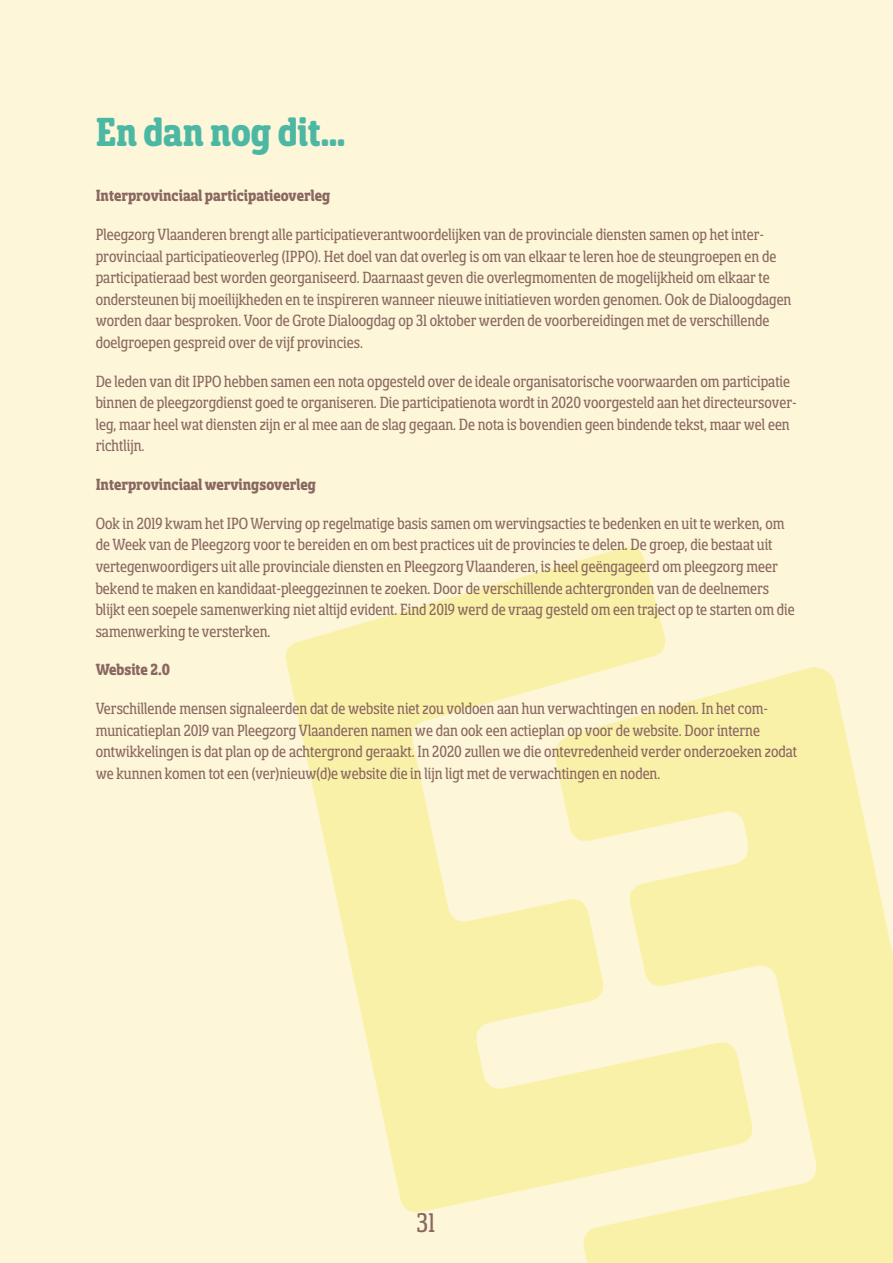
<style>
.page{position:relative;width:893px;height:1263px;background:#fdf6d8}
.page>*{position:absolute;margin:0;border:0;box-sizing:border-box;transform-origin:0 0}
.t1{font:45px "Sancoale Sl Sf Con Bol";color:#4cb8a4}
.t2{font:30px "Sancoale Sl Sf Con Reg";color:#8a6861}
.t3{font:18px/21.6px "Sancoale Sl Sf Con Reg";color:#8a6861}
.t4{font:18px "Sancoale Sl Sf Con Bol";color:#8a6861}
</style>
<div class="page">
<svg style="left:583px;top:667px;width:310px;height:596px;fill:#faf1a8"></svg>
<svg style="left:285px;top:547px;width:469px;height:667px;fill:#faf1a8"></svg>
<h1 class="t1" style="left:96px;top:109px;width:252px">En dan nog dit…</h1>
<p class="t4" style="left:96px;top:187px;width:236px">Interprovinciaal participatieoverleg</p>
<p class="t3" style="left:96px;top:224px;width:697px">Pleegzorg Vlaanderen brengt alle participatieverantwoordelijken van de provinciale diensten samen op het inter&shy;provinciaal participatieoverleg (IPPO). Het doel van dat overleg is om van elkaar te leren hoe de steungroepen en de participatieraad best worden georganiseerd. Daarnaast geven die overlegmomenten de mogelijkheid om elkaar te ondersteunen bij moeilijkheden en te inspireren wanneer nieuwe initiatieven worden genomen. Ook de Dialoogdagen worden daar besproken. Voor de Grote Dialoogdag op 31 oktober werden de voorbereidingen met de verschillende doelgroepen gespreid over de vijf provincies.</p>
<p class="t3" style="left:96px;top:370px;width:703px">De leden van dit IPPO hebben samen een nota opgesteld over de ideale organisatorische voorwaarden om participatie binnen de pleegzorgdienst goed te organiseren. Die participatienota wordt in 2020 voorgesteld aan het directeursover&shy;leg, maar heel wat diensten zijn er al mee aan de slag gegaan. De nota is bovendien geen bindende tekst, maar wel een richtlijn.</p>
<p class="t4" style="left:96px;top:475px;width:222px">Interprovinciaal wervingsoverleg</p>
<p class="t3" style="left:96px;top:512px;width:700px">Ook in 2019 kwam het IPO Werving op regelmatige basis samen om wervingsacties te bedenken en uit te werken, om de Week van de Pleegzorg voor te bereiden en om best practices uit de provincies te delen. De groep, die bestaat uit vertegenwoordigers uit alle provinciale diensten en Pleegzorg Vlaanderen, is heel geëngageerd om pleegzorg meer bekend te maken en kandidaat-pleeggezinnen te zoeken. Door de verschillende achtergronden van de deelnemers blijkt een soepele samenwerking niet altijd evident. Eind 2019 werd de vraag gesteld om een traject op te starten om die samenwerking te versterken.</p>
<p class="t4" style="left:96px;top:661px;width:76px">Website 2.0</p>
<p class="t3" style="left:96px;top:698px;width:703px">Verschillende mensen signaleerden dat de website niet zou voldoen aan hun verwachtingen en noden. In het com&shy;municatieplan 2019 van Pleegzorg Vlaanderen namen we dan ook een actieplan op voor de website. Door interne ontwikkelingen is dat plan op de achtergrond geraakt. In 2020 zullen we die ontevredenheid verder onderzoeken zodat we kunnen komen tot een (ver)nieuw(d)e website die in lijn ligt met de verwachtingen en noden.</p>
<h2 class="t2" style="left:417px;top:1208px;width:19px">31</h2>
</div>
